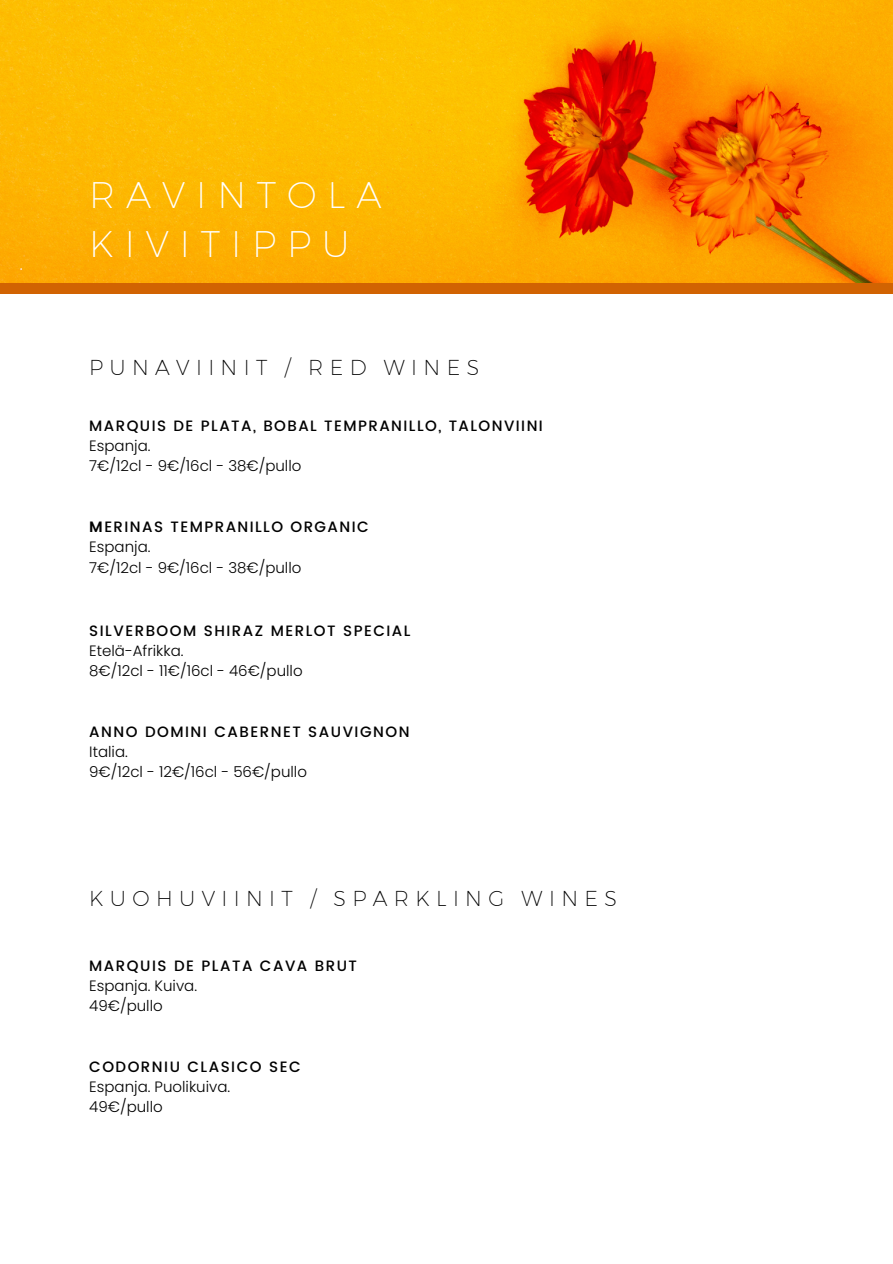
<style>
.page{position:relative;width:893px;height:1264px;background:#fff}
.page>*{position:absolute;margin:0;border:0;box-sizing:border-box;transform-origin:0 0}
.t1{font:300 36px/49.5px "Kief Montaser Extra";letter-spacing:.305em;color:#fff}
.t2{font:300 21px "Kief Montaser Extra";letter-spacing:.305em;color:#000}
.t3{font:300 15px/20.2px "Poppins";color:#000}
.t4{font:500 15px "Poppins";letter-spacing:.1em;color:#000}
.s1{font-weight:600}
.s2{font-weight:500}
</style>
<div class="page">
<div style="left:0;top:254px;width:892px;height:39px;background:#d16302"></div>
<img style="left:0;top:0;width:892px;height:282px">
<h1 class="t1" style="left:89px;top:170px;width:294px">RAVINTOLA<br>KIVITIPPU</h1>
<h2 class="t2" style="left:89px;top:355px;width:391px">PUNAVIINIT / RED WINES</h2>
<p class="t4" style="left:89px;top:417px;width:455px">MARQUIS DE PLATA, BOBAL TEMPRANILLO, TALONVIINI</p>
<p class="t3" style="left:89px;top:436px;width:214px">Espanja.<br>7€/12cl - 9€/16cl - 38€/pullo</p>
<p class="t3" style="left:89px;top:517px;width:281px"><span class="s1">M</span><span class="s2">ERINAS TEMPRANILLO ORGANIC<br></span>Espanja.<br>7€/12cl - 9€/16cl - 38€/pullo</p>
<p class="t4" style="left:89px;top:621px;width:323px">SILVERBOOM SHIRAZ MERLOT SPECIAL</p>
<p class="t3" style="left:89px;top:640px;width:215px">Etelä-Afrikka.<br>8€/12cl - 11€/16cl - 46€/pullo</p>
<p class="t4" style="left:89px;top:723px;width:322px">ANNO DOMINI CABERNET SAUVIGNON</p>
<p class="t3" style="left:89px;top:741px;width:219px">Italia.<br>9€/12cl - 12€/16cl - 56€/pullo</p>
<h2 class="t2" style="left:89px;top:886px;width:529px">KUOHUVIINIT / SPARKLING WINES</h2>
<p class="t4" style="left:89px;top:956px;width:269px">MARQUIS DE PLATA CAVA BRUT</p>
<p class="t3" style="left:89px;top:975px;width:109px">Espanja. Kuiva.<br>49€/pullo</p>
<p class="t4" style="left:89px;top:1057px;width:213px">CODORNIU CLASICO SEC</p>
<p class="t3" style="left:89px;top:1076px;width:142px">Espanja. Puolikuiva.<br>49€/pullo</p>
</div>
